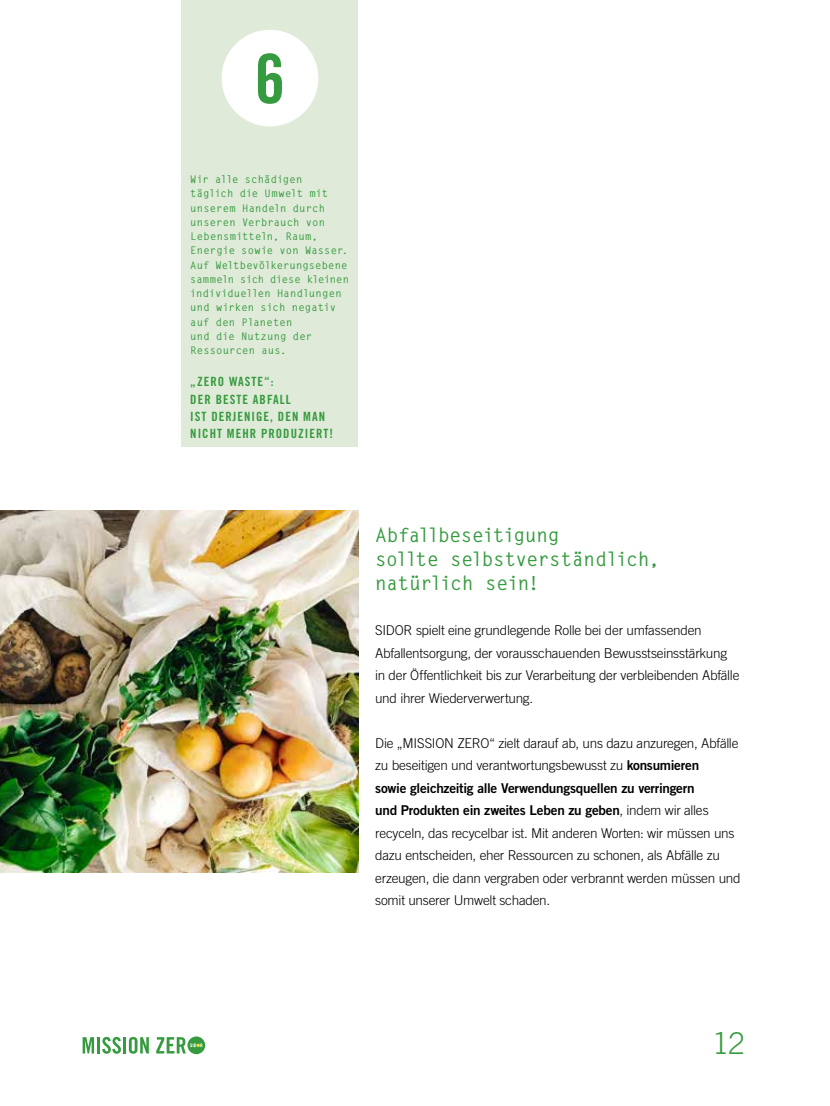
<style>
.page{position:relative;width:830px;height:1106px;background:#fff}
.page>*{position:absolute;margin:0;border:0;box-sizing:border-box;transform-origin:0 0}
.t1{font:68.1px "Trade Gothic LT Std Bd Cn 20";color:#359b3e}
.t2{font:300 30px "Trade Gothic LT Std";color:#359b3e}
.t3{font:700 19.5px/24px "Letter Gothic Std";letter-spacing:-.03em;color:#359b3e}
.t4{font:300 13.5px/22.5px "Trade Gothic LT Std";letter-spacing:-.02em;color:#000}
.t5{font:13.5px/22.5px "Trade Gothic LT Std Bd 2";letter-spacing:-.02em;color:#000}
.t6{font:12.75px/17.2px "Trade Gothic LT Std Bd Cn 20";letter-spacing:.08em;color:#359b3e}
.t7{font:700 10.5px/14.2px "Letter Gothic Std";letter-spacing:.01em;color:#359b3e}
.s1{font-family:"Trade Gothic LT Std Bd 2";font-weight:400}
.s2{font-family:"Trade Gothic LT Std";font-weight:300}
</style>
<div class="page">
<svg style="left:129px;top:1036px;width:20px;height:17px"></svg>
<hr style="left:97px;top:1037px;width:3px;height:16px;background:#359b3e">
<svg style="left:83px;top:1037px;width:11px;height:16px"></svg>
<svg style="left:102px;top:1036px;width:19px;height:17px"></svg>
<hr style="left:123px;top:1037px;width:3px;height:16px;background:#359b3e">
<div style="left:187px;top:1036px;width:18px;height:18px;background:#359b3e;border-radius:50%"></div>
<svg style="left:156px;top:1037px;width:47px;height:16px"></svg>
<div style="left:182px;top:0;width:176px;height:446px;background:#e0ead9"></div>
<img style="left:0;top:510px;width:358px;height:362px">
<div style="left:221px;top:30px;width:97px;height:96px;background:#fff;border-radius:50%"></div>
<h1 class="t1" style="left:255px;top:37px;width:32px">6</h1>
<p class="t7" style="left:190px;top:172px;width:160px">Wir alle schädigen<br>täglich die Umwelt mit unserem Handeln durch unseren Verbrauch von<br>Lebensmitteln, Raum,<br>Energie sowie von Wasser.<br>Auf Weltbevölkerungsebene sammeln sich diese kleinen individuellen Handlungen und wirken sich negativ auf den Planeten<br>und die Nutzung der<br>Ressourcen aus.</p>
<p class="t6" style="left:190px;top:373px;width:144px">„ZERO WASTE“:<br>DER BESTE ABFALL<br>IST DERJENIGE, DEN MAN<br>NICHT MEHR PRODUZIERT!</p>
<h3 class="t3" style="left:375px;top:523px;width:286px">Abfallbeseitigung<br>sollte selbstverständlich, natürlich sein!</h3>
<p class="t4" style="left:375px;top:618px;width:365px">SIDOR spielt eine grundlegende Rolle bei der umfassenden Abfallentsorgung, der vorausschauenden Bewusstseinsstärkung in der Öffentlichkeit bis zur Verarbeitung der verbleibenden Abfälle und ihrer Wiederverwertung.</p>
<p class="t4" style="left:375px;top:731px;width:364px">Die „MISSION ZERO“ zielt darauf ab, uns dazu anzuregen, Abfälle zu beseitigen und verantwortungsbewusst zu <span class="s1">konsumieren</span></p>
<p class="t5" style="left:375px;top:776px;width:335px">sowie gleichzeitig alle Verwendungsquellen zu verringern und Produkten ein zweites Leben zu geben<span class="s2">, indem wir alles</span></p>
<p class="t4" style="left:375px;top:821px;width:367px">recyceln, das recycelbar ist. Mit anderen Worten: wir müssen uns dazu entscheiden, eher Ressourcen zu schonen, als Abfälle zu erzeugen, die dann vergraben oder verbrannt werden müssen und somit unserer Umwelt schaden.</p>
<h2 class="t2" style="left:712px;top:1025px;width:34px">12</h2>
</div>
